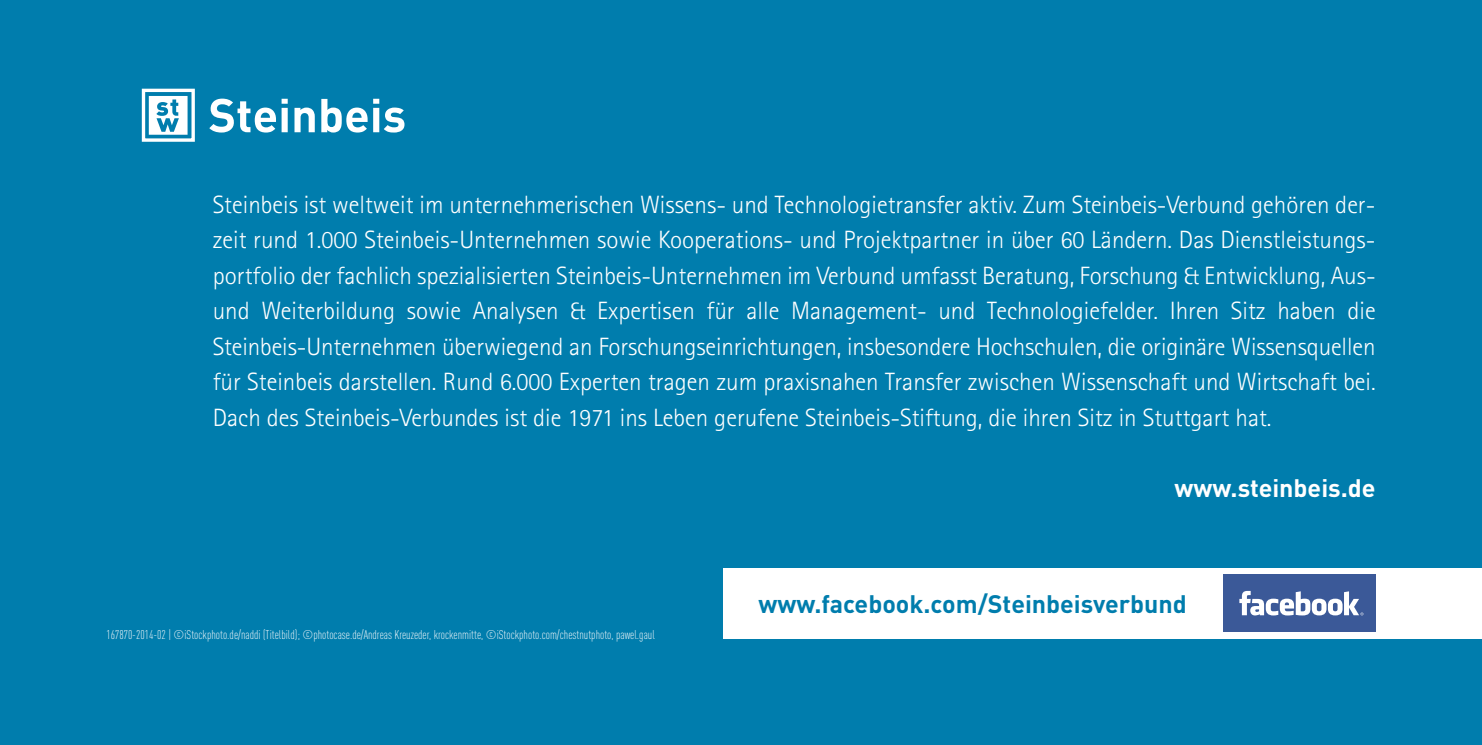
<style>
.page{position:relative;width:1482px;height:745px;background:#fff}
.page>*{position:absolute;margin:0;border:0;box-sizing:border-box;transform-origin:0 0}
.t1{font:300 25px/35.5px "Rotis Sans Serif";color:#fff;text-align:justify}
.t2{font:700 25px "DINOT";color:#007dad}
.t3{font:700 25px "DINOT";color:#fff}
.t4{font:300 condensed 12.5px "DINOT";color:#fff}
</style>
<div class="page">
<div style="left:0;top:0;width:1481px;height:744px;background:#007dad"></div>
<div style="left:723px;top:567px;width:758px;height:71px;background:#fff"></div>
<div style="left:142px;top:89px;width:53px;height:53px;border:3px solid #fff"></div>
<svg style="left:149px;top:96px;width:38px;height:39px"></svg>
<svg style="left:209px;top:99px;width:79px;height:33px"></svg>
<svg style="left:294px;top:107px;width:21px;height:25px"></svg>
<svg style="left:321px;top:99px;width:46px;height:33px"></svg>
<svg style="left:373px;top:99px;width:31px;height:33px"></svg>
<div style="left:1222px;top:574px;width:153px;height:57px;background:#3b5998"></div>
<svg style="left:1239px;top:590px;width:124px;height:25px"></svg>
<p class="t1" style="left:213px;top:186px;width:1164px">Steinbeis ist weltweit im unternehmerischen Wissens- und Technologietransfer aktiv. Zum Steinbeis-Verbund gehören der&shy;zeit rund 1.000 Steinbeis-Unternehmen sowie Kooperations- und Projektpartner in über 60 Ländern. Das Dienstleistungs&shy;portfolio der fachlich spezialisierten Steinbeis-Unternehmen im Verbund umfasst Beratung, Forschung &amp; Entwicklung, Aus&shy;und Weiterbildung sowie Analysen &amp; Expertisen für alle Management- und Technologiefelder. Ihren Sitz haben die Steinbeis-Unternehmen überwiegend an Forschungseinrichtungen, insbesondere Hochschulen, die originäre Wissensquellen für Steinbeis darstellen. Rund 6.000 Experten tragen zum praxisnahen Transfer zwischen Wissenschaft und Wirtschaft bei.<br>Dach des Steinbeis-Verbundes ist die 1971 ins Leben gerufene Steinbeis-Stiftung, die ihren Sitz in Stuttgart hat.</p>
<p class="t3" style="left:1174px;top:471px;width:202px">www.steinbeis.de</p>
<p class="t4" style="left:106px;top:626px;width:550px">167870-2014-02 | ©iStockphoto.de/naddi (Titelbild); ©photocase.de/Andreas Kreuzeder, krockenmitte, ©iStockphoto.com/chestnutphoto, pawel.gaul</p>
<p class="t2" style="left:758px;top:586px;width:430px">www.facebook.com/Steinbeisverbund</p>
</div>
